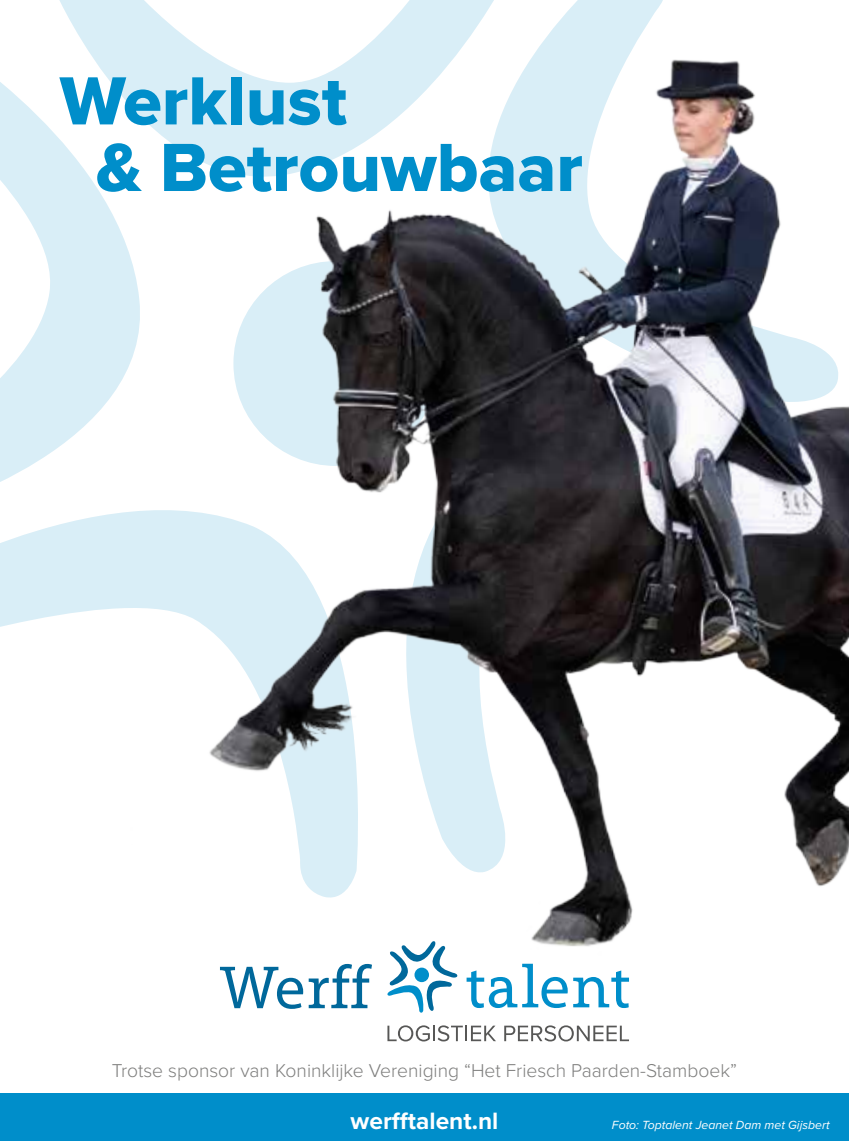
<style>
.page{position:relative;width:849px;height:1141px;background:#fff}
.page>*{position:absolute;margin:0;border:0;box-sizing:border-box;transform-origin:0 0}
.t1{font:70.52px/66.5px "Proxima Nova Extrabld";color:#008eca}
.t2{font:700 24.5px "Proxima Nova";color:#fff}
.t3{font:300 19.25px "Proxima Nova";color:#7e7e7d}
.t4{font:italic 12.25px "Proxima Nova";color:#fff}
</style>
<div class="page">
<img style="left:0;top:0;width:848px;height:1008px">
<div style="left:0;top:1094px;width:848px;height:47px;background:#008eca"></div>
<svg style="left:220px;top:964px;width:152px;height:45px"></svg>
<svg style="left:466px;top:964px;width:101px;height:44px"></svg>
<svg style="left:573px;top:970px;width:55px;height:38px"></svg>
<svg style="left:387px;top:940px;width:70px;height:73px"></svg>
<svg style="left:387px;top:1025px;width:109px;height:16px"></svg>
<svg style="left:504px;top:1025px;width:124px;height:16px"></svg>
<h1 class="t1" style="left:96px;top:67px;width:488px;text-indent:-36px">Werklust<br>&amp; Betrouwbaar</h1>
<p class="t3" style="left:112px;top:1057px;width:626px">Trotse sponsor van Koninklijke Vereniging “Het Friesch Paarden-Stamboek”</p>
<p class="t4" style="left:611px;top:1115px;width:219px">Foto: Toptalent Jeanet Dam met Gijsbert</p>
<p class="t2" style="left:350px;top:1102px;width:149px">werfftalent.nl</p>
</div>
